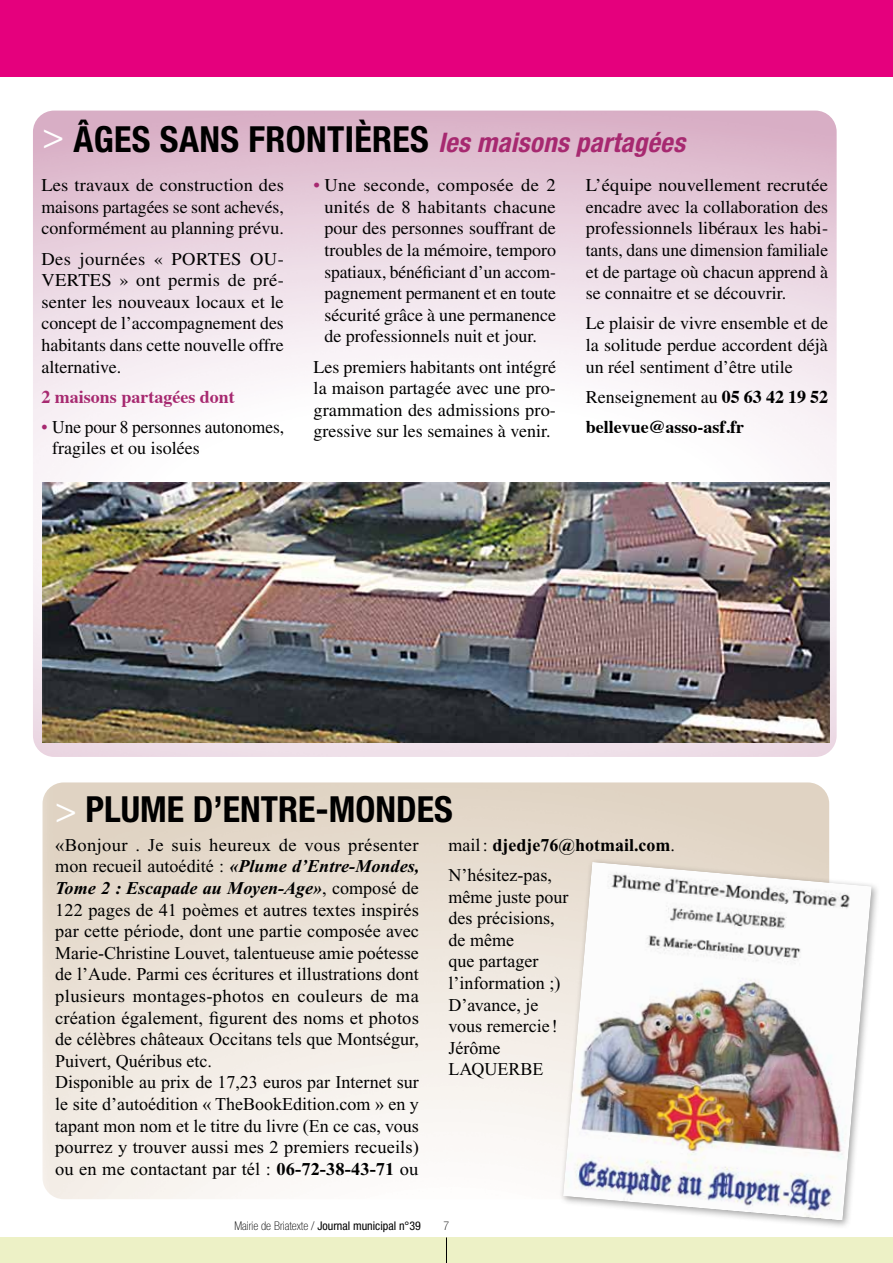
<style>
.page{position:relative;width:893px;height:1263px;background:#fff}
.page>*{position:absolute;margin:0;border:0;box-sizing:border-box;transform-origin:0 0}
.t1{font:700 condensed 36px "Helvetica Neue LT";color:#000}
.t2{font:italic 700 condensed 27px "Helvetica Neue LT";letter-spacing:.01em;color:#a72970}
.t3{font:18px/21.6px "Times";color:#000;text-align:justify}
.t4{font:18px/21.6px "Times New Roman";color:#000}
.t5{font:700 18px/30.2px "Times";color:#000}
.t6{font:700 18px "Times";color:#a72970}
.t7{font:condensed 12px "Helvetica Neue LT";color:#000}
.t8{font:100 condensed 12px "Helvetica Neue LT";color:#000}
.s1{font-style:normal;font-size:36px;color:#000}
.s2{color:#a72970}
.s3{font-weight:400}
.s4{font-weight:400;color:#fff}
.s5{font-weight:700;font-style:italic}
.s6{font-weight:700}
.s7{font-weight:100}
</style>
<div class="page">
<div style="left:0;top:1237px;width:893px;height:26px;background:#edf1c6"></div>
<svg style="left:446px;top:1237px;width:1px;height:26px"></svg>
<div style="left:0;top:0;width:893px;height:76px;background:#e5007d"></div>
<img style="left:33px;top:111px;width:804px;height:646px">
<img style="left:43px;top:483px;width:786px;height:259px">
<div style="left:559px;top:858px;width:322px;height:372px;background:#000;opacity:.35"></div>
<img style="left:563px;top:862px;width:309px;height:358px">
<h2 class="t2" style="left:43px;top:126px;width:644px"><sup>&gt;</sup> <span class="s1">ÂGES SANS FRONTIÈRES</span> les maisons partagées</h2>
<p class="t3" style="left:41px;top:174px;width:244px">Les travaux de construction des maisons partagées se sont achevés, conformément au planning prévu.</p>
<p class="t3" style="left:41px;top:248px;width:244px">Des journées « PORTES OU-VERTES » ont permis de pré&shy;senter les nouveaux locaux et le concept de l’accompagnement des habitants dans cette nouvelle offre alternative.</p>
<p class="t6" style="left:41px;top:379px;width:195px">2 maisons partagées dont</p>
<p class="t3" style="left:52px;top:416px;width:233px;text-indent:-11px"><span class="s2">•</span> Une pour 8 personnes autonomes, fragiles et ou isolées</p>
<p class="t3" style="left:314px;top:174px;width:244px;text-align:center"><span class="s2">•</span> Une seconde, composée de 2 unités de 8 habitants chacune pour des personnes souffrant de troubles de la mémoire, temporo spatiaux, bénéficiant d’un accom&shy;pagnement permanent et en toute sécurité grâce à une permanence de professionnels nuit et jour.</p>
<p class="t3" style="left:314px;top:356px;width:244px">Les premiers habitants ont intégré la maison partagée avec une pro&shy;grammation des admissions pro&shy;gressive sur les semaines à venir.</p>
<p class="t3" style="left:586px;top:174px;width:244px">L’équipe nouvellement recrutée encadre avec la collaboration des professionnels libéraux les habi&shy;tants, dans une dimension familiale et de partage où chacun apprend à se connaitre et se découvrir.</p>
<p class="t3" style="left:586px;top:312px;width:244px">Le plaisir de vivre ensemble et de la solitude perdue accordent déjà un réel sentiment d’être utile</p>
<p class="t5" style="left:586px;top:380px;width:244px"><span class="s3">Renseignement au</span> 05 63 42 19 52 bellevue@asso-asf.fr</p>
<h1 class="t1" style="left:55px;top:787px;width:399px"><span class="s4">&gt;</span> PLUME D’ENTRE-MONDES</h1>
<p class="t4" style="left:55px;top:834px;width:366px">«Bonjour . Je suis heureux de vous présenter mon recueil autoédité : <span class="s5">«Plume d’Entre-Mondes, Tome 2 : Escapade au Moyen-Age»</span>, composé de 122 pages de 41 poèmes et autres textes inspirés par cette période, dont une partie composée avec Marie-Christine Louvet, talentueuse amie poétesse de l’Aude. Parmi ces écritures et illustrations dont plusieurs montages-photos en couleurs de ma création également, figurent des noms et photos de célèbres châteaux Occitans tels que Montségur, Puivert, Quéribus etc.<br>Disponible au prix de 17,23 euros par Internet sur le site d’autoédition « TheBookEdition.com » en y tapant mon nom et le titre du livre (En ce cas, vous pourrez y trouver aussi mes 2 premiers recueils) ou en me contactant par tél : <span class="s6">06-72-38-43-71</span> ou</p>
<p class="t4" style="left:449px;top:830px;width:228px;line-height:30.2px">mail: <span class="s6">djedje76@hotmail.com</span>.<br>N’hésitez-pas,</p>
<p class="t4" style="left:449px;top:886px;width:121px">même juste pour des précisions, de même<br>que partager l’information ;)<br>D’avance, je vous remercie !<br>Jérôme<br>LAQUERBE</p>
<p class="t7" style="left:234px;top:1219px;width:188px"><span class="s7">Mairie de Briatexte /</span> Journal municipal n°39</p>
<p class="t8" style="left:444px;top:1219px;width:7px">7</p>
</div>
